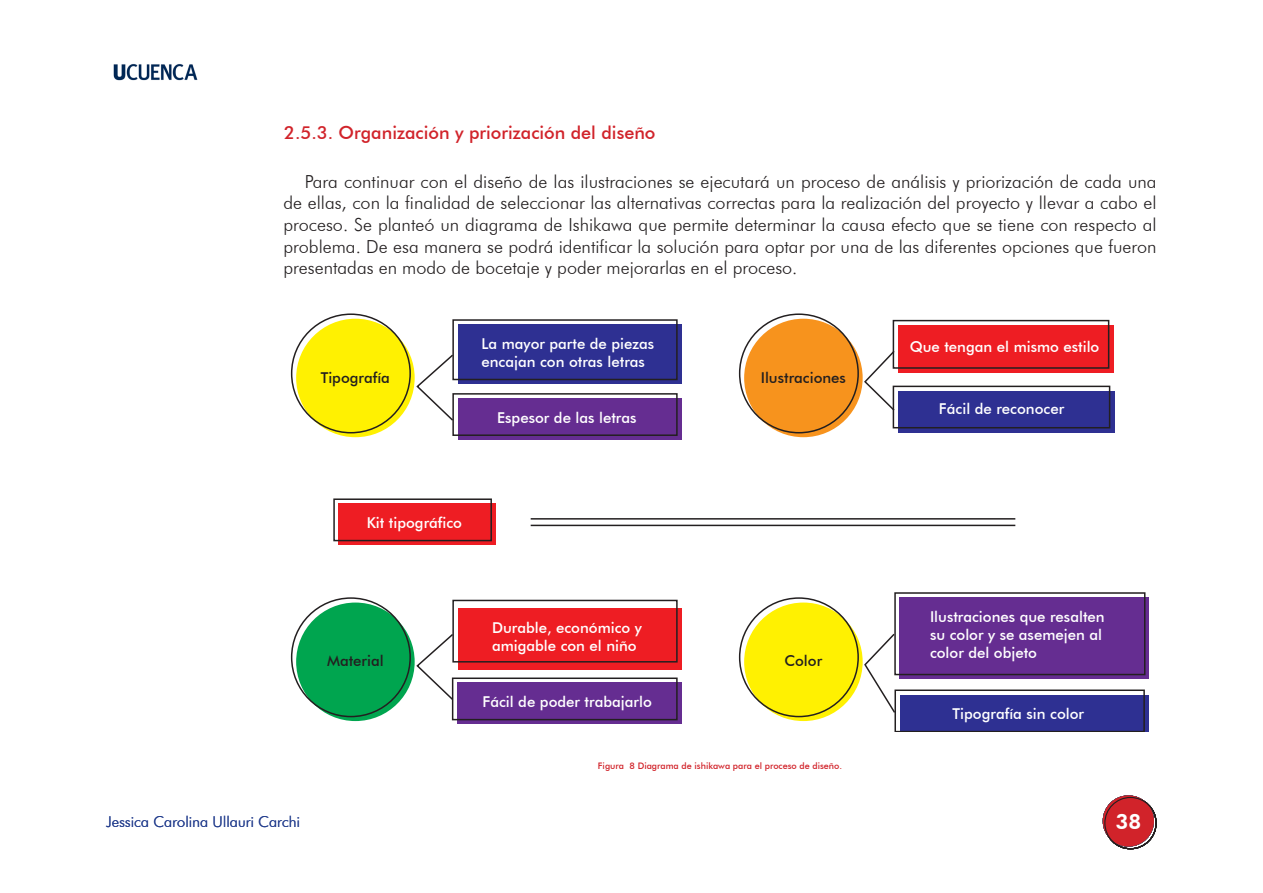
<style>
.page{position:relative;width:1263px;height:893px;background:#fff}
.page>*{position:absolute;margin:0;border:0;box-sizing:border-box;transform-origin:0 0}
.t1{font:800 21px "Futura BT";color:#fff}
.parrafos{font:300 18px/21.6px "Futura BT";color:#231f20;text-align:justify}
.Estilo_de_párrafo_1{font:500 18px "Futura BT";color:#d1232a}
.t2{font:500 15px/18px "Futura BT";color:#fff}
.t3{font:500 15px "Futura BT";color:#231f20}
.t4{font:300 15px "Futura BT";color:#253f8e}
.figuras_rojo{font:500 9px "Futura BT";color:#d1232a}
</style>
<div class="page">
<div style="left:296px;top:319px;width:119px;height:118px;background:#fff101;border-radius:50%"></div>
<div style="left:898px;top:325px;width:215px;height:47px;background:#ee1d23"></div>
<div style="left:893px;top:320px;width:216px;height:49px;border:1px solid #231f20"></div>
<div style="left:898px;top:391px;width:216px;height:41px;background:#2e3092"></div>
<div style="left:893px;top:386px;width:217px;height:42px;border:1px solid #231f20"></div>
<div style="left:339px;top:504px;width:157px;height:41px;background:#ee1d23"></div>
<div style="left:333px;top:498px;width:159px;height:43px;border:1px solid #231f20"></div>
<div style="left:744px;top:319px;width:119px;height:118px;background:#f7931d;border-radius:50%"></div>
<hr style="left:531px;top:525px;width:484px;height:1px;background:#231f20">
<hr style="left:531px;top:518px;width:484px;height:2px;background:#231f20">
<div style="left:296px;top:603px;width:119px;height:118px;background:#00a54f;border-radius:50%"></div>
<div style="left:744px;top:603px;width:119px;height:118px;background:#fff101;border-radius:50%"></div>
<div style="left:458px;top:324px;width:223px;height:60px;background:#2e3092"></div>
<div style="left:452px;top:319px;width:226px;height:61px;border:1px solid #231f20"></div>
<div style="left:458px;top:398px;width:223px;height:42px;background:#652d91"></div>
<div style="left:452px;top:393px;width:226px;height:43px;border:1px solid #231f20"></div>
<svg style="left:416px;top:353px;width:39px;height:69px"></svg>
<svg style="left:416px;top:634px;width:36px;height:68px"></svg>
<svg style="left:864px;top:349px;width:32px;height:63px"></svg>
<div style="left:458px;top:608px;width:223px;height:61px;background:#ee1d23"></div>
<div style="left:452px;top:600px;width:226px;height:63px;border:1px solid #231f20"></div>
<div style="left:457px;top:683px;width:224px;height:41px;background:#652d91"></div>
<div style="left:452px;top:677px;width:226px;height:43px;border:1px solid #231f20"></div>
<svg style="left:864px;top:633px;width:281px;height:98px"></svg>
<div style="left:899px;top:597px;width:250px;height:82px;background:#652d91"></div>
<div style="left:894px;top:592px;width:251px;height:83px;border:1px solid #231f20"></div>
<img style="left:113px;top:64px;width:85px;height:17px">
<div style="left:1103px;top:795px;width:51px;height:51px;background:#d1232a;border-radius:50%"></div>
<div style="left:1104px;top:797px;width:53px;height:52px;border:1px solid #231f20;border-radius:50%"></div>
<p class="Estilo_de_párrafo_1" style="left:284px;top:121px;width:373px">2.5.3. Organización y priorización del diseño</p>
<p class="parrafos" style="left:283px;top:170px;width:875px;text-indent:21px">Para continuar con el diseño de las ilustraciones se ejecutará un proceso de análisis y priorización de cada una de ellas, con la finalidad de seleccionar las alternativas correctas para la realización del proyecto y llevar a cabo el proceso. Se planteó un diagrama de Ishikawa que permite determinar la causa efecto que se tiene con respecto al problema. De esa manera se podrá identificar la solución para optar por una de las diferentes opciones que fueron presentadas en modo de bocetaje y poder mejorarlas en el proceso.</p>
<p class="t3" style="left:321px;top:368px;width:71px">Tipografía</p>
<p class="t2" style="left:481px;top:334px;width:174px">La mayor parte de piezas encajan con otras letras</p>
<p class="t2" style="left:497px;top:408px;width:141px">Espesor de las letras</p>
<p class="t2" style="left:367px;top:514px;width:97px">Kit tipográfico</p>
<p class="t3" style="left:761px;top:368px;width:87px">Ilustraciones</p>
<p class="t2" style="left:492px;top:619px;width:151px">Durable, económico y amigable con el niño</p>
<p class="t3" style="left:327px;top:652px;width:58px">Material</p>
<p class="t3" style="left:784px;top:652px;width:39px">Color</p>
<p class="t2" style="left:482px;top:692px;width:171px">Fácil de poder trabajarlo</p>
<p class="figuras_rojo" style="left:598px;top:760px;width:246px">Figura 8 Diagrama de ishikawa para el proceso de diseño.</p>
<p class="t2" style="left:910px;top:338px;width:191px">Que tengan el mismo estilo</p>
<p class="t2" style="left:939px;top:400px;width:127px">Fácil de reconocer</p>
<p class="t2" style="left:930px;top:608px;width:176px">Ilustraciones que resalten su color y se asemejen al color del objeto</p>
<p class="t2" style="left:952px;top:705px;width:133px">Tipografía sin color</p>
<p class="t4" style="left:106px;top:812px;width:195px">Jessica Carolina Ullauri Carchi</p>
<p class="t1" style="left:1115px;top:809px;width:27px">38</p>
</div>
